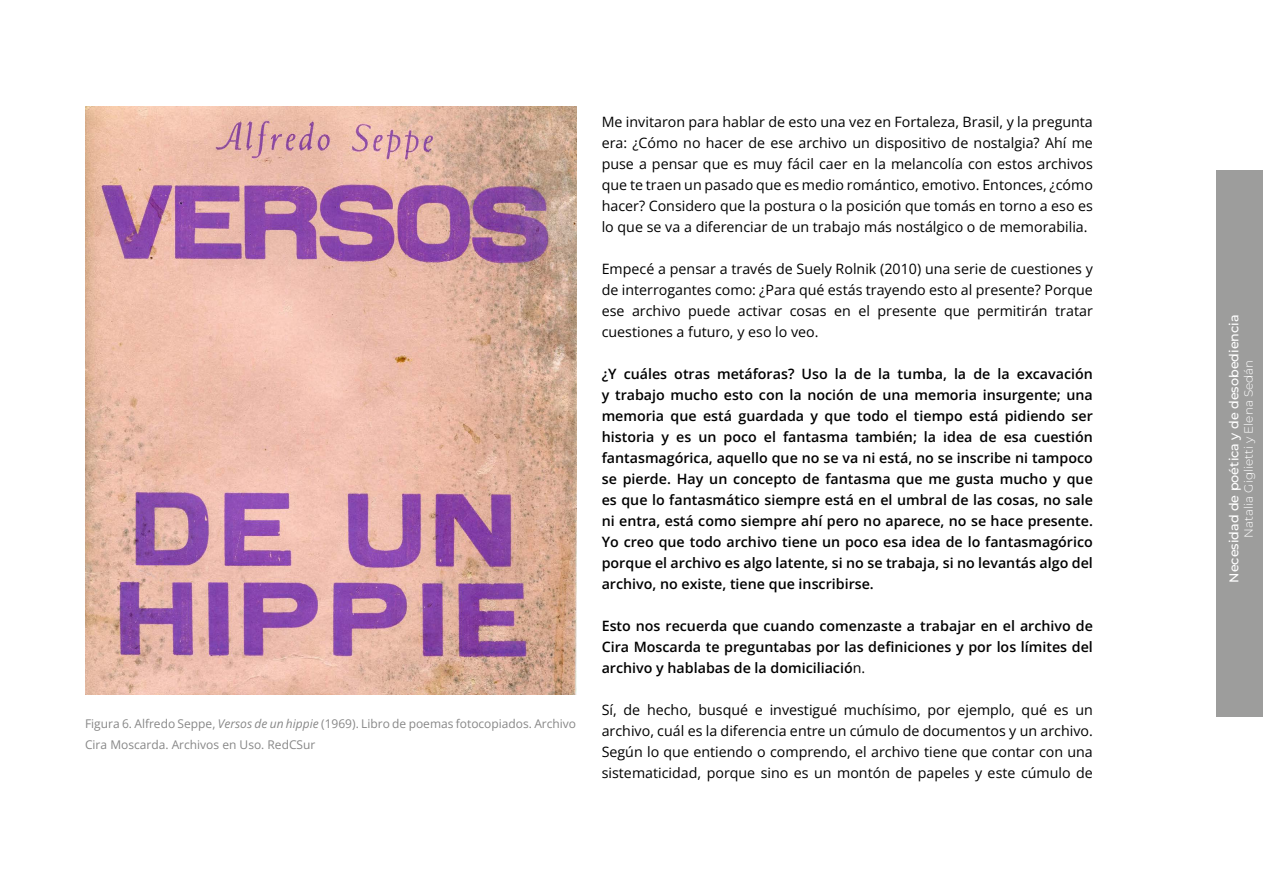
<style>
.page{position:relative;width:1263px;height:893px;background:#fff}
.page>*{position:absolute;margin:0;border:0;box-sizing:border-box;transform-origin:0 0}
.t1{font:14.25px/21px "Open Sans";color:#000;text-align:justify}
.t2{font:600 14.25px/21px "Open Sans";color:#000;text-align:justify}
.t3{font:500 12.75px "Montserrat";color:#fff}
.t4{font:12px/21px "Open Sans";color:#878787}
.t5{font:300 12px "Montserrat";color:#fff}
.s1{font-style:italic}
.s2{font-weight:400}
</style>
<div class="page">
<div style="left:1216px;top:170px;width:47px;height:546px;background:#9d9d9c"></div>
<img style="left:85px;top:106px;width:491px;height:588px">
<p class="t4" style="left:85px;top:713px;width:493px">Figura 6. Alfredo Seppe, <span class="s1">Versos de un hippie</span> (1969). Libro de poemas fotocopiados. Archivo<br>Cira Moscarda. Archivos en Uso. RedCSur</p>
<p class="t1" style="left:602px;top:111px;width:493px">Me invitaron para hablar de esto una vez en Fortaleza, Brasil, y la pregunta era: ¿Cómo no hacer de ese archivo un dispositivo de nostalgia? Ahí me puse a pensar que es muy fácil caer en la melancolía con estos archivos que te traen un pasado que es medio romántico, emotivo. Entonces, ¿cómo hacer? Considero que la postura o la posición que tomás en torno a eso es lo que se va a diferenciar de un trabajo más nostálgico o de memorabilia.</p>
<p class="t1" style="left:602px;top:258px;width:493px">Empecé a pensar a través de Suely Rolnik (2010) una serie de cuestiones y de interrogantes como: ¿Para qué estás trayendo esto al presente? Porque ese archivo puede activar cosas en el presente que permitirán tratar cuestiones a futuro, y eso lo veo.</p>
<p class="t2" style="left:602px;top:363px;width:493px">¿Y cuáles otras metáforas? Uso la de la tumba, la de la excavación y trabajo mucho esto con la noción de una memoria insurgente; una memoria que está guardada y que todo el tiempo está pidiendo ser historia y es un poco el fantasma también; la idea de esa cuestión fantasmagórica, aquello que no se va ni está, no se inscribe ni tampoco se pierde. Hay un concepto de fantasma que me gusta mucho y que es que lo fantasmático siempre está en el umbral de las cosas, no sale ni entra, está como siempre ahí pero no aparece, no se hace presente.<br>Yo creo que todo archivo tiene un poco esa idea de lo fantasmagórico porque el archivo es algo latente, si no se trabaja, si no levantás algo del archivo, no existe, tiene que inscribirse.</p>
<p class="t2" style="left:602px;top:615px;width:493px">Esto nos recuerda que cuando comenzaste a trabajar en el archivo de Cira Moscarda te preguntabas por las definiciones y por los límites del archivo y hablabas de la domiciliació<span class="s2">n.</span></p>
<p class="t1" style="left:602px;top:699px;width:493px">Sí, de hecho, busqué e investigué muchísimo, por ejemplo, qué es un archivo, cuál es la diferencia entre un cúmulo de documentos y un archivo.<br>Según lo que entiendo o comprendo, el archivo tiene que contar con una sistematicidad, porque sino es un montón de papeles y este cúmulo de</p>
<p class="t3" style="left:1225px;top:583px;width:270px;rotate:-90deg">Necesidad de poética y de desobediencia</p>
<p class="t5" style="left:1240px;top:538px;width:180px;rotate:-90deg">Natalia Giglietti y Elena Sedán</p>
</div>
